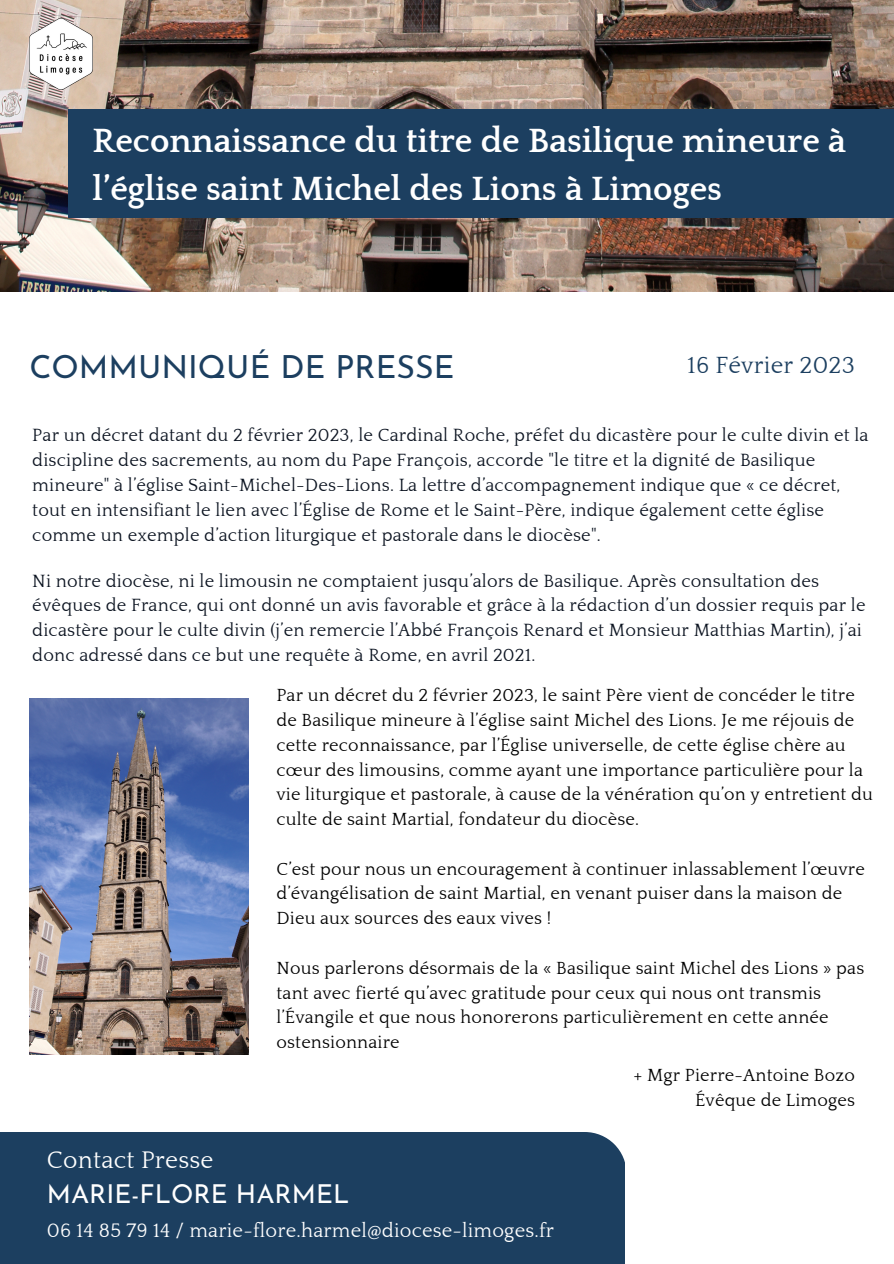
<style>
.page{position:relative;width:894px;height:1264px;background:#fff}
.page>*{position:absolute;margin:0;border:0;box-sizing:border-box;transform-origin:0 0}
.t1{font:700 34.5px/47.2px "Quattrocento";color:#fff}
.t2{font:31.95px "Josefin Sans";color:#1c3f60}
.t3{font:26.1px "Josefin Sans";color:#fff}
.t4{font:24.6px "Quattrocento";letter-spacing:.01em;color:#fff}
.t5{font:24px "Quattrocento";letter-spacing:.01em;color:#1c3f60}
.t6{font:20.1px "Quattrocento";letter-spacing:.01em;color:#fff}
.t7{font:18.15px/24.8px "Quattrocento";letter-spacing:.01em;color:#0b1320}
.t8{font:18px/24.8px "Quattrocento";letter-spacing:.01em;color:#000}
</style>
<div class="page">
<img style="left:0;top:0;width:893px;height:291px">
<div style="left:0;top:1132px;width:624px;height:131px;background:#1c3f60"></div>
<img style="left:29px;top:18px;width:63px;height:71px">
<img style="left:29px;top:698px;width:219px;height:356px">
<div style="left:68px;top:109px;width:825px;height:109px;background:#1c3f60"></div>
<h1 class="t1" style="left:92px;top:119px;width:754px">Reconnaissance du titre de Basilique mineure à l’église saint Michel des Lions à Limoges</h1>
<h2 class="t2" style="left:29px;top:354px;width:426px">COMMUNIQUÉ DE PRESSE</h2>
<h3 class="t5" style="left:687px;top:353px;width:169px">16 Février 2023</h3>
<p class="t7" style="left:32px;top:424px;width:837px">Par un décret datant du 2 février 2023, le Cardinal Roche, préfet du dicastère pour le culte divin et la discipline des sacrements, au nom du Pape François, accorde "le titre et la dignité de Basilique mineure" à l’église Saint-Michel-Des-Lions. La lettre d’accompagnement indique que « ce décret, tout en intensifiant le lien avec l’Église de Rome et le Saint-Père, indique également cette église comme un exemple d’action liturgique et pastorale dans le diocèse".</p>
<p class="t7" style="left:32px;top:569px;width:834px">Ni notre diocèse, ni le limousin ne comptaient jusqu’alors de Basilique. Après consultation des évêques de France, qui ont donné un avis favorable et grâce à la rédaction d’un dossier requis par le dicastère pour le culte divin (j’en remercie l’Abbé François Renard et Monsieur Matthias Martin), j’ai donc adressé dans ce but une requête à Rome, en avril 2021.</p>
<p class="t8" style="left:276px;top:683px;width:597px">Par un décret du 2 février 2023, le saint Père vient de concéder le titre de Basilique mineure à l’église saint Michel des Lions. Je me réjouis de cette reconnaissance, par l’Église universelle, de cette église chère au cœur des limousins, comme ayant une importance particulière pour la vie liturgique et pastorale, à cause de la vénération qu’on y entretient du culte de saint Martial, fondateur du diocèse.</p>
<p class="t8" style="left:276px;top:857px;width:589px">C’est pour nous un encouragement à continuer inlassablement l’œuvre d’évangélisation de saint Martial, en venant puiser dans la maison de<br>Dieu aux sources des eaux vives !</p>
<p class="t8" style="left:276px;top:956px;width:589px">Nous parlerons désormais de la « Basilique saint Michel des Lions » pas tant avec fierté qu’avec gratitude pour ceux qui nous ont transmis l’Évangile et que nous honorerons particulièrement en cette année ostensionnaire</p>
<h3 class="t4" style="left:47px;top:1146px;width:168px">Contact Presse</h3>
<h3 class="t3" style="left:47px;top:1183px;width:304px">MARIE-FLORE HARMEL</h3>
<p class="t6" style="left:47px;top:1219px;width:508px">06 14 85 79 14 / marie-flore.harmel@diocese-limoges.fr</p>
<p class="t8" style="left:633px;top:1063px;width:223px;text-align:right">+ Mgr Pierre-Antoine Bozo<br>Évêque de Limoges</p>
</div>
